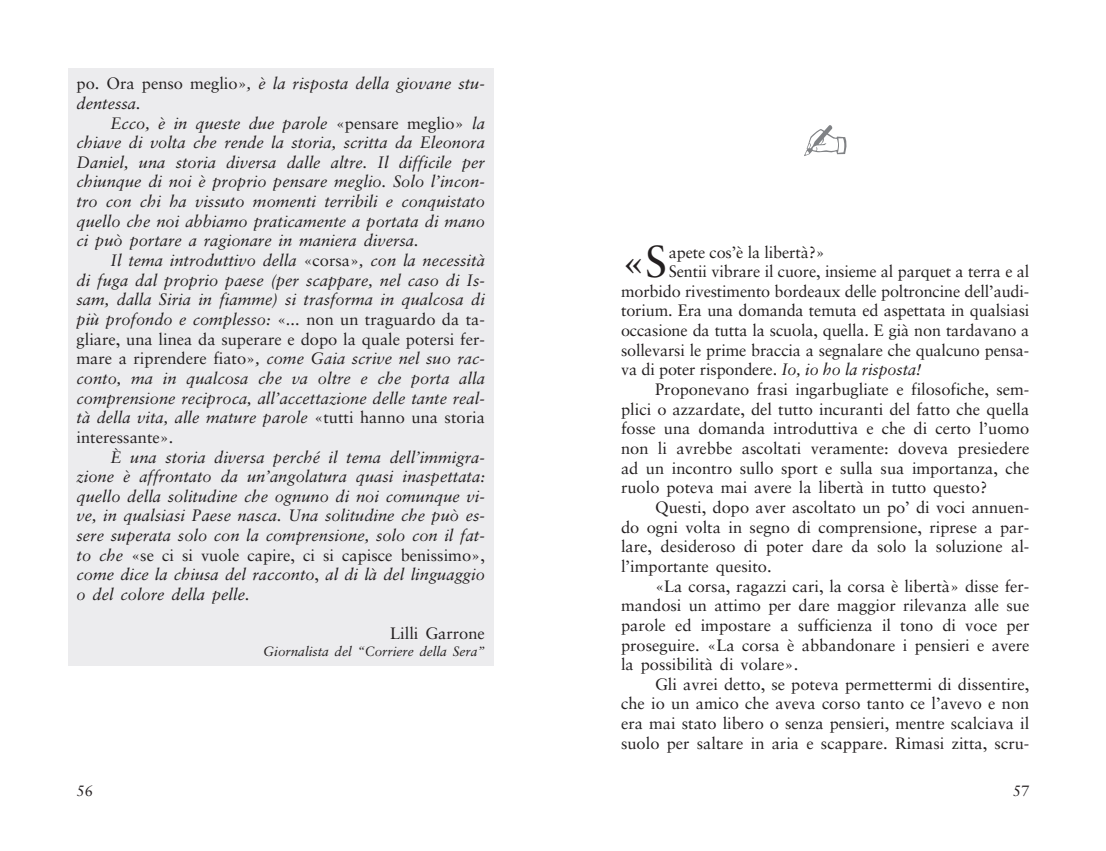
<style>
.page{position:relative;width:1106px;height:851px;background:#fff}
.page>*{position:absolute;margin:0;border:0;box-sizing:border-box;transform-origin:0 0}
.t1{font:44.55px "Sabon";color:#231f20}
.t2{font:italic 16.5px/19.6px "Sabon";color:#231f20;text-align:justify}
.t3{font:16.5px "Sabon";color:#231f20}
.t4{font:15px "Sabon";color:#231f20}
.t5{font:italic 13.5px "Sabon";color:#231f20}
.s1{font-style:normal}
.s2{font-style:italic}
</style>
<div class="page">
<div style="left:68px;top:68px;width:425px;height:597px;background:#ececee"></div>
<p class="t2" style="left:77px;top:75px;width:410px"><span class="s1">po. Ora penso meglio»</span>, è la risposta della giovane stu&shy;dentessa.</p>
<p class="t2" style="left:77px;top:114px;width:410px;text-indent:34px">Ecco, è in queste due parole <span class="s1">«pensare meglio»</span> la chiave di volta che rende la storia, scritta da Eleonora Daniel, una storia diversa dalle altre. Il difficile per chiunque di noi è proprio pensare meglio. Solo l’incon&shy;tro con chi ha vissuto momenti terribili e conquistato quello che noi abbiamo praticamente a portata di mano ci può portare a ragionare in maniera diversa.</p>
<p class="t2" style="left:77px;top:251px;width:410px;text-indent:34px">Il tema introduttivo della <span class="s1">«corsa»</span>, con la necessità di fuga dal proprio paese (per scappare, nel caso di Is&shy;sam, dalla Siria in fiamme) si trasforma in qualcosa di più profondo e complesso: <span class="s1">«</span>... <span class="s1">non un traguardo da ta&shy;gliare, una linea da superare e dopo la quale potersi fer&shy;mare a riprendere fiato»</span>, come Gaia scrive nel suo rac&shy;conto, ma in qualcosa che va oltre e che porta alla comprensione reciproca, all’accettazione delle tante real&shy;tà della vita, alle mature parole <span class="s1">«tutti hanno una storia interessante»</span>.</p>
<p class="t2" style="left:77px;top:448px;width:410px;text-indent:34px">È una storia diversa perché il tema dell’immigra&shy;zione è affrontato da un’angolatura quasi inaspettata: quello della solitudine che ognuno di noi comunque vi&shy;ve, in qualsiasi Paese nasca. Una solitudine che può es&shy;sere superata solo con la comprensione, solo con il fat&shy;to che <span class="s1">«se ci si vuole capire, ci si capisce benissimo», </span>come dice la chiusa del racconto<span class="s1">,</span> al di là del linguaggio o del colore della pelle.</p>
<p class="t3" style="left:390px;top:626px;width:96px">Lilli Garrone</p>
<p class="t5" style="left:263px;top:645px;width:223px">Giornalista del “Corriere della Sera”</p>
<h1 class="t1" style="left:621px;top:243px;width:48px">«S</h1>
<p class="t3" style="left:669px;top:245px;width:157px">apete cos’è la libertà?»</p>
<p class="t3" style="left:669px;top:264px;width:362px">Sentii vibrare il cuore, insieme al parquet a terra e al</p>
<p class="t3" style="left:621px;top:284px;width:410px">morbido rivestimento bordeaux delle poltroncine dell’audi-</p>
<p class="t3" style="left:621px;top:304px;width:410px">torium. Era una domanda temuta ed aspettata in qualsiasi</p>
<p class="t3" style="left:621px;top:323px;width:410px">occasione da tutta la scuola, quella. E già non tardavano a</p>
<p class="t3" style="left:621px;top:343px;width:410px">sollevarsi le prime braccia a segnalare che qualcuno pensa-</p>
<p class="t3" style="left:621px;top:363px;width:302px">va di poter rispondere. <span class="s2">Io, io ho la risposta!</span></p>
<p class="t3" style="left:655px;top:382px;width:376px">Proponevano frasi ingarbugliate e filosofiche, sem-</p>
<p class="t3" style="left:621px;top:402px;width:410px">plici o azzardate, del tutto incuranti del fatto che quella</p>
<p class="t3" style="left:621px;top:421px;width:410px">fosse una domanda introduttiva e che di certo l’uomo</p>
<p class="t3" style="left:621px;top:441px;width:410px">non li avrebbe ascoltati veramente: doveva presiedere</p>
<p class="t3" style="left:621px;top:461px;width:410px">ad un incontro sullo sport e sulla sua importanza, che</p>
<p class="t3" style="left:621px;top:480px;width:368px">ruolo poteva mai avere la libertà in tutto questo?</p>
<p class="t3" style="left:655px;top:500px;width:376px">Questi, dopo aver ascoltato un po’ di voci annuen-</p>
<p class="t3" style="left:621px;top:520px;width:410px">do ogni volta in segno di comprensione, riprese a par-</p>
<p class="t3" style="left:621px;top:539px;width:410px">lare, desideroso di poter dare da solo la soluzione al-</p>
<p class="t3" style="left:621px;top:559px;width:152px">l’importante quesito.</p>
<p class="t3" style="left:655px;top:579px;width:376px">«La corsa, ragazzi cari, la corsa è libertà» disse fer-</p>
<p class="t3" style="left:621px;top:598px;width:410px">mandosi un attimo per dare maggior rilevanza alle sue</p>
<p class="t3" style="left:621px;top:618px;width:410px">parole ed impostare a sufficienza il tono di voce per</p>
<p class="t3" style="left:621px;top:637px;width:410px">proseguire. «La corsa è abbandonare i pensieri e avere</p>
<p class="t3" style="left:621px;top:657px;width:179px">la possibilità di volare».</p>
<p class="t3" style="left:655px;top:677px;width:376px">Gli avrei detto, se poteva permettermi di dissentire,</p>
<p class="t3" style="left:621px;top:696px;width:410px">che io un amico che aveva corso tanto ce l’avevo e non</p>
<p class="t3" style="left:621px;top:716px;width:410px">era mai stato libero o senza pensieri, mentre scalciava il</p>
<p class="t3" style="left:621px;top:736px;width:410px">suolo per saltare in aria e scappare. Rimasi zitta, scru-</p>
<p class="t4" style="left:77px;top:784px;width:18px">56</p>
<p class="t4" style="left:1012px;top:784px;width:18px">57</p>
</div>
